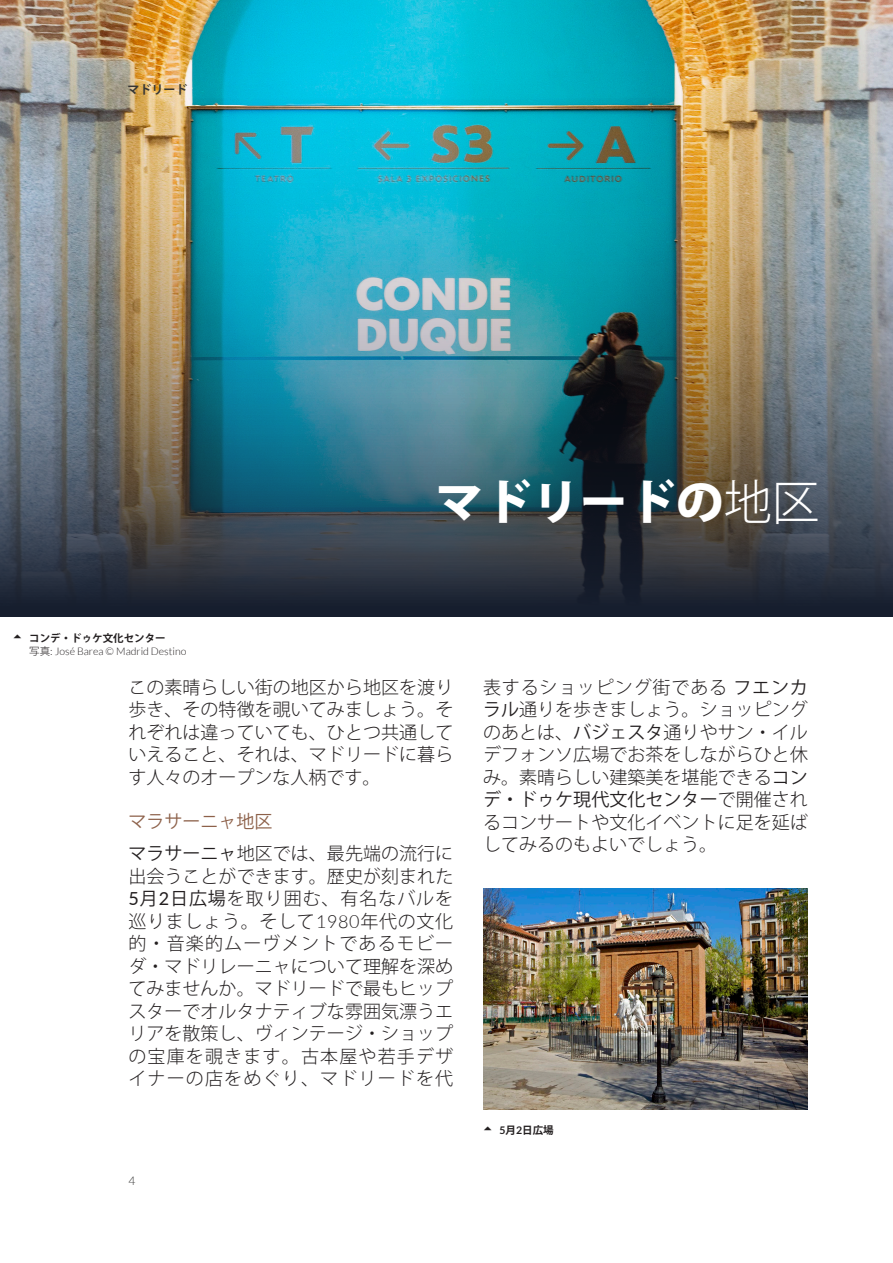
<style>
.page{position:relative;width:893px;height:1263px;background:#fff}
.page>*{position:absolute;margin:0;border:0;box-sizing:border-box;transform-origin:0 0}
.t1{font:800 48px "Koz Go Pro";color:#fff}
.Body{font:300 18px/22.5px "Koz Go Pro";letter-spacing:.005em;color:#231f20;text-align:justify}
.t2{font:18px "Koz Go Pro";color:#8d614a}
.t3{font:700 12px "Koz Go Pro";color:#353534}
.t4{font:300 12px "Lato";color:#353534}
.PIE_ARRIBA{font:300 10.5px "Lato";color:#231f20}
.t5{font:700 10.5px "Koz Go Pro";color:#231f20}
.s1{font-family:"Koz Go Pro"}
.s2{font-weight:300}
.s3{font-weight:400}
.s4{font-family:"Lato";font-weight:400}
.s5{font-family:"Lato"}
</style>
<div class="page">
<img style="left:0;top:0;width:893px;height:617px">
<img style="left:483px;top:888px;width:325px;height:222px">
<p class="t3" style="left:128px;top:82px;width:61px">マドリード</p>
<p class="t5" style="left:29px;top:631px;width:138px">コンデ・ドゥケ文化センター</p>
<p class="PIE_ARRIBA" style="left:29px;top:645px;width:159px"><span class="s1">写真</span>: José Barea © Madrid Destino</p>
<h1 class="t1" style="left:436px;top:471px;width:385px">マドリードの<span class="s2">地区</span></h1>
<p class="Body" style="left:128px;top:676px;width:326px">この素晴らしい街の地区から地区を渡り歩き、その特徴を覗いてみましょう。それぞれは違っていても、ひとつ共通していえること、それは、マドリードに暮らす人々のオープンな人柄です。</p>
<h3 class="t2" style="left:128px;top:810px;width:145px">マラサーニャ地区</h3>
<p class="Body" style="left:128px;top:842px;width:326px"><span class="s3">マラサーニャ</span>地区では、最先端の流行に出会うことができます。歴史が刻まれた<span class="s4">5</span><span class="s3">月</span><span class="s4">2</span><span class="s3">日広場</span>を取り囲む、有名なバルを巡りましょう。そして<span class="s5">1980</span>年代の文化的・音楽的ムーヴメントであるモビーダ・マドリレーニャについて理解を深めてみませんか。マドリードで最もヒップスターでオルタナティブな雰囲気漂うエリアを散策し、ヴィンテージ・ショップの宝庫を覗きます。古本屋や若手デザイナーの店をめぐり、マドリードを代</p>
<p class="t4" style="left:128px;top:1174px;width:8px">4</p>
<p class="Body" style="left:483px;top:676px;width:326px">表するショッピング街である<span class="s3">フエンカラル</span>通りを歩きましょう。ショッピングのあとは、<span class="s3">バジェスタ</span>通りやサン・イルデフォンソ広場でお茶をしながらひと休み。素晴らしい建築美を堪能できる<span class="s3">コンデ・ドゥケ現代文化センター</span>で開催されるコンサートや文化イベントに足を延ばしてみるのもよいでしょう。</p>
<p class="t5" style="left:500px;top:1123px;width:56px"><span class="s5">5</span>月<span class="s5">2</span>日広場</p>
</div>
